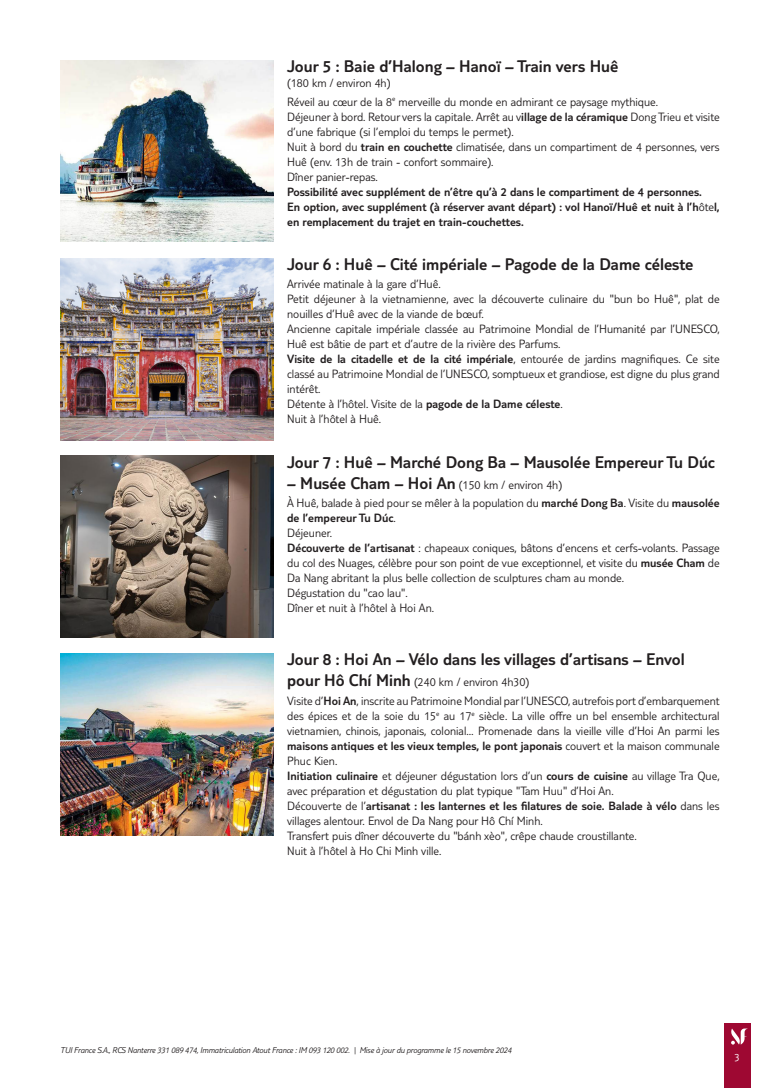
<style>
.page{position:relative;width:780px;height:1088px;background:#fff}
.page>*{position:absolute;margin:0;border:0;box-sizing:border-box;transform-origin:0 0}
.t1{font:300 17.5px "TUI Type";color:#231f20}
.t2{font:300 12.5px/15px "TUI Type";color:#231f20}
.t3{font:300 12.5px/15px "TUI Type";color:#231f20}
.t4{font:300 11.25px "TUI Type";color:#fff}
.t5{font:italic 300 8.75px "TUI Type";letter-spacing:-.02em;color:#231f20}
.s1{font-style:inherit}
.s2{font-size:17.5px}
</style>
<div class="page">
<div style="left:724px;top:1023px;width:26px;height:65px;background:#9e0832"></div>
<svg style="left:731px;top:1028px;width:17px;height:16px"></svg>
<img style="left:60px;top:60px;width:213px;height:182px">
<img style="left:60px;top:258px;width:213px;height:182px">
<img style="left:60px;top:456px;width:213px;height:182px">
<img style="left:60px;top:654px;width:213px;height:182px">
<h1 class="t1" style="left:287px;top:56px;width:333px">Jour 5 : Baie d’Halong – Hanoï – Train vers Huê</h1>
<p class="t2" style="left:287px;top:73px;width:372px;line-height:18.5px">(180 km / environ 4h)<br>Réveil au cœur de la 8<sup>e</sup> merveille du monde en admirant ce paysage mythique.</p>
<p class="t2" style="left:287px;top:109px;width:434px">Déjeuner à bord. Retour vers la capitale. Arrêt au v<span class="s1">illage de la céramique</span> Dong Trieu et visite d’une fabrique (si l’emploi du temps le permet).<br>Nuit à bord du <span class="s1">train en couchette</span> climatisée, dans un compartiment de 4 personnes, vers Huê (env. 13h de train - confort sommaire).<br>Dîner panier-repas.</p>
<p class="t3" style="left:287px;top:184px;width:434px">Possibilité avec supplément de n’être qu’à 2 dans le compartiment de 4 personnes.<br>En option, avec supplément (à réserver avant départ) : vol Hanoï/Huê et nuit à l’h<span class="s1">ôte</span>l, en remplacement du trajet en train-couchettes.</p>
<h1 class="t1" style="left:287px;top:254px;width:408px">Jour 6 : Huê – Cité impériale – Pagode de la Dame céleste</h1>
<p class="t2" style="left:287px;top:276px;width:434px">Arrivée matinale à la gare d’Huê.<br>Petit déjeuner à la vietnamienne, avec la découverte culinaire du "bun bo Huê", plat de nouilles d’Huê avec de la viande de bœuf.<br>Ancienne capitale impériale classée au Patrimoine Mondial de l’Humanité par l’UNESCO, Huê est bâtie de part et d’autre de la rivière des Parfums.<br><span class="s1">Visite de la citadelle et de la cité impériale</span>, entourée de jardins magnifiques. Ce site classé au Patrimoine Mondial de l’UNESCO, somptueux et grandiose, est digne du plus grand intérêt.<br>Détente à l’hôtel. Visite de la <span class="s1">pagode de la Dame céleste</span>.<br>Nuit à l’hôtel à Huê.</p>
<h1 class="t1" style="left:287px;top:452px;width:429px">Jour 7 : Huê – Marché Dong Ba – Mausolée Empereur Tu Dúc</h1>
<p class="t2" style="left:287px;top:475px;width:434px;line-height:18.5px"><span class="s2">– Musée Cham – Hoi An</span> (150 km / environ 4h)<br>À Huê, balade à pied pour se mêler à la population du <span class="s1">marché Dong Ba</span>. Visite du <span class="s1">mausolée</span></p>
<p class="t2" style="left:287px;top:510px;width:434px"><span class="s1">de l’empereur Tu Dúc</span>.<br>Déjeuner.<br><span class="s1">Découverte de l’artisanat</span> : chapeaux coniques, bâtons d’encens et cerfs-volants. Passage du col des Nuages, célèbre pour son point de vue exceptionnel, et visite du <span class="s1">musée Cham</span> de Da Nang abritant la plus belle collection de sculptures cham au monde.<br>Dégustation du "cao lau".<br>Dîner et nuit à l’hôtel à Hoi An.</p>
<h1 class="t1" style="left:287px;top:649px;width:399px">Jour 8 : Hoi An – Vélo dans les villages d’artisans – Envol</h1>
<p class="t2" style="left:287px;top:673px;width:434px;line-height:18.5px"><span class="s2">pour Hô Chí Minh</span> (240 km / environ 4h30)<br>Visite d’<span class="s1">Hoi An</span>, inscrite au Patrimoine Mondial par l’UNESCO, autrefois port d’embarquement</p>
<p class="t2" style="left:287px;top:708px;width:434px">des épices et de la soie du 15<sup>e</sup> au 17<sup>e</sup> siècle. La ville offre un bel ensemble architectural vietnamien, chinois, japonais, colonial… Promenade dans la vieille ville d’Hoi An parmi les <span class="s1">maisons antiques et les vieux temples, le pont japonais</span> couvert et la maison communale Phuc Kien.<br><span class="s1">Initiation culinaire</span> et déjeuner dégustation lors d’un <span class="s1">cours de cuisine</span> au village Tra Que, avec préparation et dégustation du plat typique "Tam Huu" d’Hoi An.<br>Découverte de l’<span class="s1">artisanat : les lanternes et les filatures de soie. Balade à vélo</span> dans les villages alentour. Envol de Da Nang pour Hô Chí Minh.<br>Transfert puis dîner découverte du "bánh xèo", crêpe chaude croustillante.<br>Nuit à l’hôtel à Ho Chi Minh ville.</p>
<p class="t5" style="left:60px;top:1045px;width:452px">TUI France S.A., RCS Nanterre 331 089 474, Immatriculation Atout France : IM 093 120 002. | Mise à jour du programme le 15 novembre 2024</p>
<p class="t4" style="left:734px;top:1050px;width:7px">3</p>
</div>
